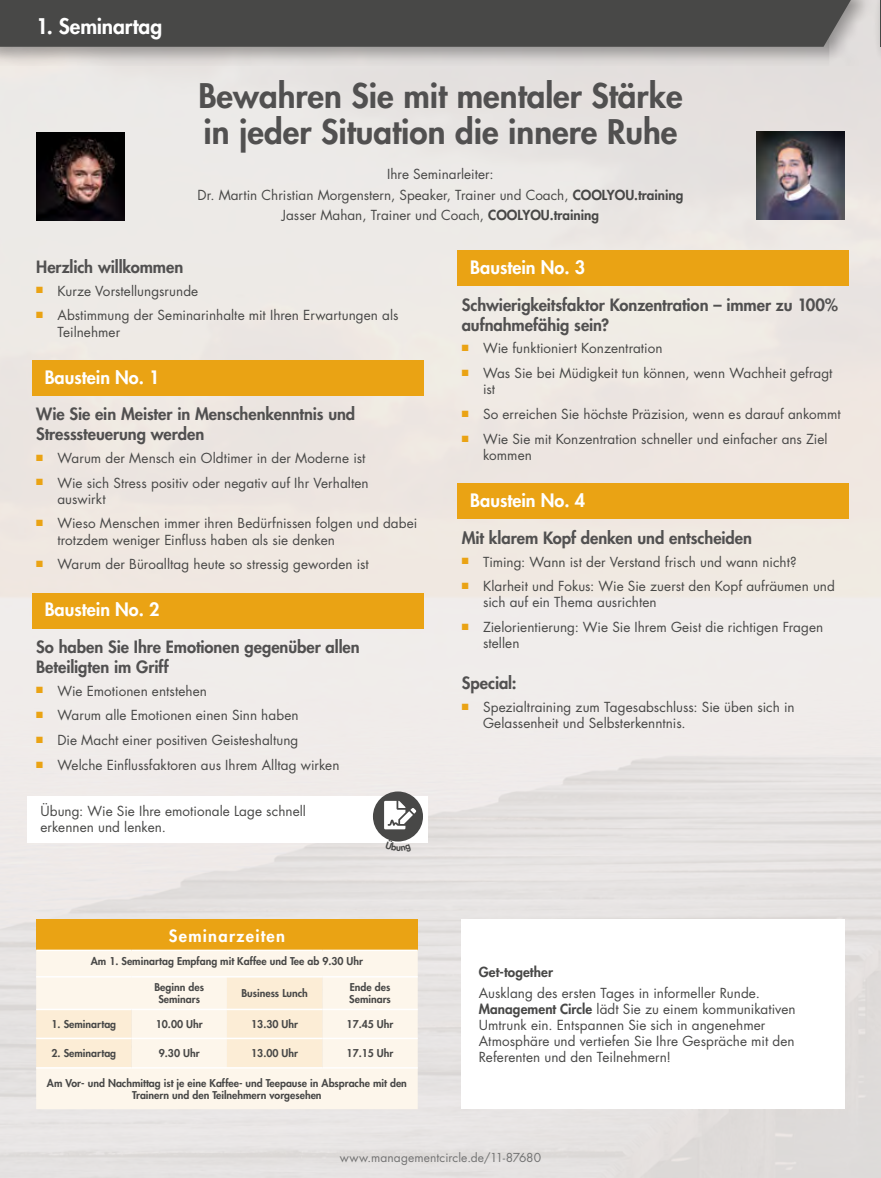
<style>
.page{position:relative;width:881px;height:1178px;background:#fff}
.page>*{position:absolute;margin:0;border:0;box-sizing:border-box;transform-origin:0 0}
.t1{font:800 33px/36px "Futura Std";color:#515050}
.t2{font:800 21px "Futura Std";letter-spacing:-.005em;color:#fff}
.t3{font:800 18px "Futura Std";color:#fff}
.t4{font:800 16.5px/19.8px "Futura Std";letter-spacing:-.005em;color:#515050}
.t5{font:800 16.5px "Futura Std";letter-spacing:.075em;color:#fff}
.t6{font:13.5px/16.2px "Futura Std";color:#484847}
.t7{font:800 13.5px "Futura Std";letter-spacing:.005em;color:#484847}
.t8{font:12px "Futura Std";letter-spacing:.01em;color:#737373}
.t9{font:800 10.5px/12px "Futura Std";color:#484847;text-align:center}
.s1{font-weight:800}
</style>
<div class="page">
<img style="left:0;top:66px;width:880px;height:1112px">
<div style="left:0;top:0;width:875px;height:66px;background:#000;opacity:.35"></div>
<div style="left:0;top:0;width:850px;height:47px;background:#484847"></div>
<div style="left:871px;top:0;width:9px;height:66px;background:#e0dddb"></div>
<hr style="left:879px;top:0;width:1px;height:47px;background:#484847">
<div style="left:461px;top:919px;width:383px;height:190px;background:#fff"></div>
<div style="left:457px;top:251px;width:391px;height:35px;background:#eaa314"></div>
<div style="left:457px;top:484px;width:391px;height:35px;background:#eaa314"></div>
<div style="left:32px;top:360px;width:391px;height:35px;background:#eaa314"></div>
<div style="left:32px;top:593px;width:391px;height:35px;background:#eaa314"></div>
<div style="left:28px;top:796px;width:399px;height:47px;background:#fff"></div>
<div style="left:36px;top:919px;width:381px;height:31px;background:#eaa314"></div>
<div style="left:36px;top:951px;width:381px;height:158px;background:#fdf6eb"></div>
<svg style="left:36px;top:977px;width:286px;height:90px;background:#fcf1e0"></svg>
<hr style="left:36px;top:976px;width:95px;height:1px;background:#fff">
<hr style="left:131px;top:976px;width:96px;height:1px;background:#fff">
<hr style="left:227px;top:976px;width:95px;height:1px;background:#fff">
<hr style="left:322px;top:976px;width:95px;height:1px;background:#fff">
<hr style="left:36px;top:1009px;width:95px;height:1px;background:#fff">
<hr style="left:131px;top:1009px;width:96px;height:1px;background:#fff">
<hr style="left:227px;top:1009px;width:95px;height:1px;background:#fff">
<hr style="left:322px;top:1009px;width:95px;height:1px;background:#fff">
<hr style="left:36px;top:1037px;width:95px;height:2px;background:#fff">
<hr style="left:131px;top:1037px;width:96px;height:2px;background:#fff">
<hr style="left:227px;top:1037px;width:95px;height:2px;background:#fff">
<hr style="left:322px;top:1037px;width:95px;height:2px;background:#fff">
<hr style="left:36px;top:1067px;width:95px;height:1px;background:#fff">
<hr style="left:131px;top:1067px;width:96px;height:1px;background:#fff">
<hr style="left:227px;top:1067px;width:95px;height:1px;background:#fff">
<hr style="left:322px;top:1067px;width:95px;height:1px;background:#fff">
<hr style="left:36px;top:949px;width:95px;height:2px;background:#fff">
<hr style="left:131px;top:949px;width:96px;height:2px;background:#fff">
<hr style="left:227px;top:949px;width:95px;height:2px;background:#fff">
<hr style="left:322px;top:949px;width:95px;height:2px;background:#fff">
<div style="left:373px;top:791px;width:50px;height:50px;background:#484847;border-radius:50%"></div>
<svg style="left:384px;top:801px;width:32px;height:28px"></svg>
<img style="left:36px;top:132px;width:88px;height:88px">
<img style="left:756px;top:132px;width:88px;height:88px">
<svg style="left:385px;top:839px;width:26px;height:13px"></svg>
<h2 class="t2" style="left:36px;top:13px;width:127px">1. Seminartag</h2>
<h1 class="t1" style="left:198px;top:78px;width:485px">Bewahren Sie mit mentaler Stärke in jeder Situation die innere Ruhe</h1>
<p class="t6" style="left:197px;top:164px;width:487px;line-height:20.4px;text-align:center">Ihre Seminarleiter:<br>Dr. Martin Christian Morgenstern, Speaker, Trainer und Coach, <span class="s1">COOLYOU.training<br></span>Jasser Mahan, Trainer und Coach, <span class="s1">COOLYOU.training</span></p>
<p class="t4" style="left:36px;top:257px;width:149px">Herzlich willkommen</p>
<p class="t6" style="left:36px;top:283px;width:164px"><sup>■</sup> Kurze Vorstellungsrunde</p>
<p class="t6" style="left:57px;top:307px;width:342px;text-indent:-21px"><sup>■</sup> Abstimmung der Seminarinhalte mit Ihren Erwartungen als<br>Teilnehmer</p>
<h3 class="t3" style="left:45px;top:366px;width:116px">Baustein No. 1</h3>
<p class="t4" style="left:36px;top:404px;width:320px">Wie Sie ein Meister in Menschenkenntnis und<br>Stresssteuerung werden</p>
<p class="t6" style="left:36px;top:450px;width:330px"><sup>■</sup> Warum der Mensch ein Oldtimer in der Moderne ist</p>
<p class="t6" style="left:57px;top:475px;width:312px;text-indent:-21px"><sup>■</sup> Wie sich Stress positiv oder negativ auf Ihr Verhalten auswirkt</p>
<p class="t6" style="left:57px;top:515px;width:361px;text-indent:-21px"><sup>■</sup> Wieso Menschen immer ihren Bedürfnissen folgen und dabei trotzdem weniger Einfluss haben als sie denken</p>
<p class="t6" style="left:36px;top:556px;width:334px"><sup>■</sup> Warum der Büroalltag heute so stressig geworden ist</p>
<h3 class="t3" style="left:45px;top:598px;width:116px">Baustein No. 2</h3>
<p class="t4" style="left:36px;top:637px;width:325px">So haben Sie Ihre Emotionen gegenüber allen<br>Beteiligten im Griff</p>
<p class="t6" style="left:36px;top:683px;width:172px"><sup>■</sup> Wie Emotionen entstehen</p>
<p class="t6" style="left:36px;top:707px;width:264px"><sup>■</sup> Warum alle Emotionen einen Sinn haben</p>
<p class="t6" style="left:36px;top:732px;width:264px"><sup>■</sup> Die Macht einer positiven Geisteshaltung</p>
<p class="t6" style="left:36px;top:757px;width:305px"><sup>■</sup> Welche Einflussfaktoren aus Ihrem Alltag wirken</p>
<p class="t6" style="left:40px;top:803px;width:267px">Übung: Wie Sie Ihre emotionale Lage schnell erkennen und lenken.</p>
<p class="t5" style="left:169px;top:925px;width:117px">Seminarzeiten</p>
<p class="t9" style="left:91px;top:955px;width:274px">Am 1. Seminartag Empfang mit Kaffee und Tee ab 9.30 Uhr</p>
<p class="t9" style="left:154px;top:981px;width:51px">Beginn des<br>Seminars</p>
<p class="t9" style="left:241px;top:987px;width:68px">Business Lunch</p>
<p class="t9" style="left:349px;top:981px;width:43px;text-align:left">Ende des<br>Seminars</p>
<p class="t9" style="left:52px;top:1018px;width:66px">1. Seminartag</p>
<p class="t9" style="left:156px;top:1018px;width:48px">10.00 Uhr</p>
<p class="t9" style="left:251px;top:1018px;width:48px">13.30 Uhr</p>
<p class="t9" style="left:346px;top:1018px;width:48px">17.45 Uhr</p>
<p class="t9" style="left:52px;top:1047px;width:66px">2. Seminartag</p>
<p class="t9" style="left:159px;top:1047px;width:42px">9.30 Uhr</p>
<p class="t9" style="left:251px;top:1047px;width:48px">13.00 Uhr</p>
<p class="t9" style="left:346px;top:1047px;width:48px">17.15 Uhr</p>
<p class="t9" style="left:47px;top:1077px;width:361px">Am Vor- und Nachmittag ist je eine Kaffee- und Teepause in Absprache mit den<br>Trainern und den Teilnehmern vorgesehen</p>
<h3 class="t3" style="left:470px;top:256px;width:116px">Baustein No. 3</h3>
<p class="t4" style="left:461px;top:295px;width:377px">Schwierigkeitsfaktor Konzentration – immer zu 100% aufnahmefähig sein?</p>
<p class="t6" style="left:461px;top:340px;width:202px"><sup>■</sup> Wie funktioniert Konzentration</p>
<p class="t6" style="left:483px;top:365px;width:351px;text-indent:-21px"><sup>■</sup> Was Sie bei Müdigkeit tun können, wenn Wachheit gefragt ist</p>
<p class="t6" style="left:461px;top:406px;width:380px"><sup>■</sup> So erreichen Sie höchste Präzision, wenn es darauf ankommt</p>
<p class="t6" style="left:483px;top:431px;width:346px;text-indent:-21px"><sup>■</sup> Wie Sie mit Konzentration schneller und einfacher ans Ziel kommen</p>
<h3 class="t3" style="left:470px;top:489px;width:116px">Baustein No. 4</h3>
<p class="t4" style="left:461px;top:528px;width:292px">Mit klarem Kopf denken und entscheiden</p>
<p class="t6" style="left:461px;top:554px;width:336px"><sup>■</sup> Timing: Wann ist der Verstand frisch und wann nicht?</p>
<p class="t6" style="left:483px;top:578px;width:353px;text-indent:-21px"><sup>■</sup> Klarheit und Fokus: Wie Sie zuerst den Kopf aufräumen und sich auf ein Thema ausrichten</p>
<p class="t6" style="left:483px;top:619px;width:341px;text-indent:-21px"><sup>■</sup> Zielorientierung: Wie Sie Ihrem Geist die richtigen Fragen stellen</p>
<p class="t4" style="left:461px;top:673px;width:56px">Special:</p>
<p class="t6" style="left:483px;top:699px;width:313px;text-indent:-21px"><sup>■</sup> Spezialtraining zum Tagesabschluss: Sie üben sich in<br>Gelassenheit und Selbsterkenntnis.</p>
<p class="t7" style="left:478px;top:964px;width:76px">Get-together</p>
<p class="t6" style="left:478px;top:985px;width:318px">Ausklang des ersten Tages in informeller Runde.<br><span class="s1">Management Circle</span> lädt Sie zu einem kommunikativen Umtrunk ein. Entspannen Sie sich in angenehmer Atmosphäre und vertiefen Sie Ihre Gespräche mit den Referenten und den Teilnehmern!</p>
<p class="t8" style="left:339px;top:1149px;width:203px">www.managementcircle.de/11-87680</p>
</div>
